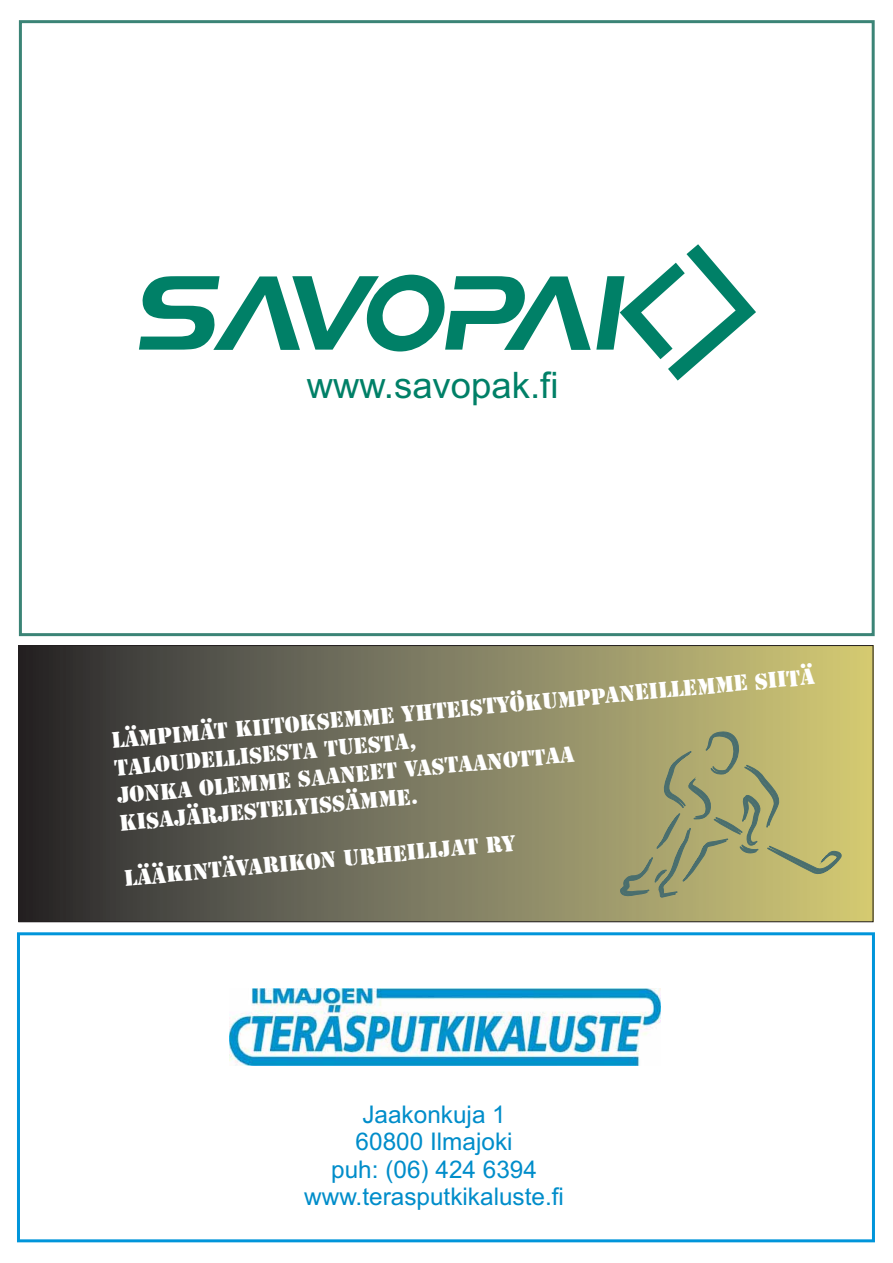
<style>
.page{position:relative;width:893px;height:1263px;background:#fff}
.page>*{position:absolute;margin:0;border:0;box-sizing:border-box;transform-origin:0 0}
.t1{font:36.45px "Arial";color:#008067}
.t2{font:24.3px/27.2px "Arial";color:#008dca;text-align:center}
.t3{font:700 21px/27.9px "Stencil Std";color:#fff}
</style>
<div class="page">
<svg style="left:139px;top:244px;width:617px;height:137px"></svg>
<div style="left:19px;top:20px;width:856px;height:616px;border:3px solid #3b8476"></div>
<div style="left:17px;top:932px;width:858px;height:310px;border:3px solid #0095da"></div>
<img style="left:229px;top:989px;width:431px;height:76px">
<svg style="left:21px;top:647px;width:850px;height:273px;background:#737057"></svg>
<svg style="left:620px;top:728px;width:232px;height:170px;background:#afab6f"></svg>
<svg style="left:657px;top:870px;width:9px;height:10px"></svg>
<div style="left:657px;top:870px;width:9px;height:11px;border:1px solid #496e6e"></div>
<h1 class="t1" style="left:307px;top:372px;width:253px">www.savopak.fi</h1>
<p class="t3" style="left:111px;top:726px;width:707px;rotate:-5deg">Lämpimät kiitoksemme yhteistyökumppaneillemme siitä taloudellisesta tuesta,<br>jonka olemme saaneet vastaanottaa kisajärjestelyissämme.</p>
<p class="t3" style="left:123px;top:864px;width:394px;rotate:-5deg">Lääkintävarikon Urheilijat ry</p>
<p class="t2" style="left:304px;top:1104px;width:261px">Jaakonkuja 1<br>60800 Ilmajoki<br>puh: (06) 424 6394 www.terasputkikaluste.fi</p>
</div>
